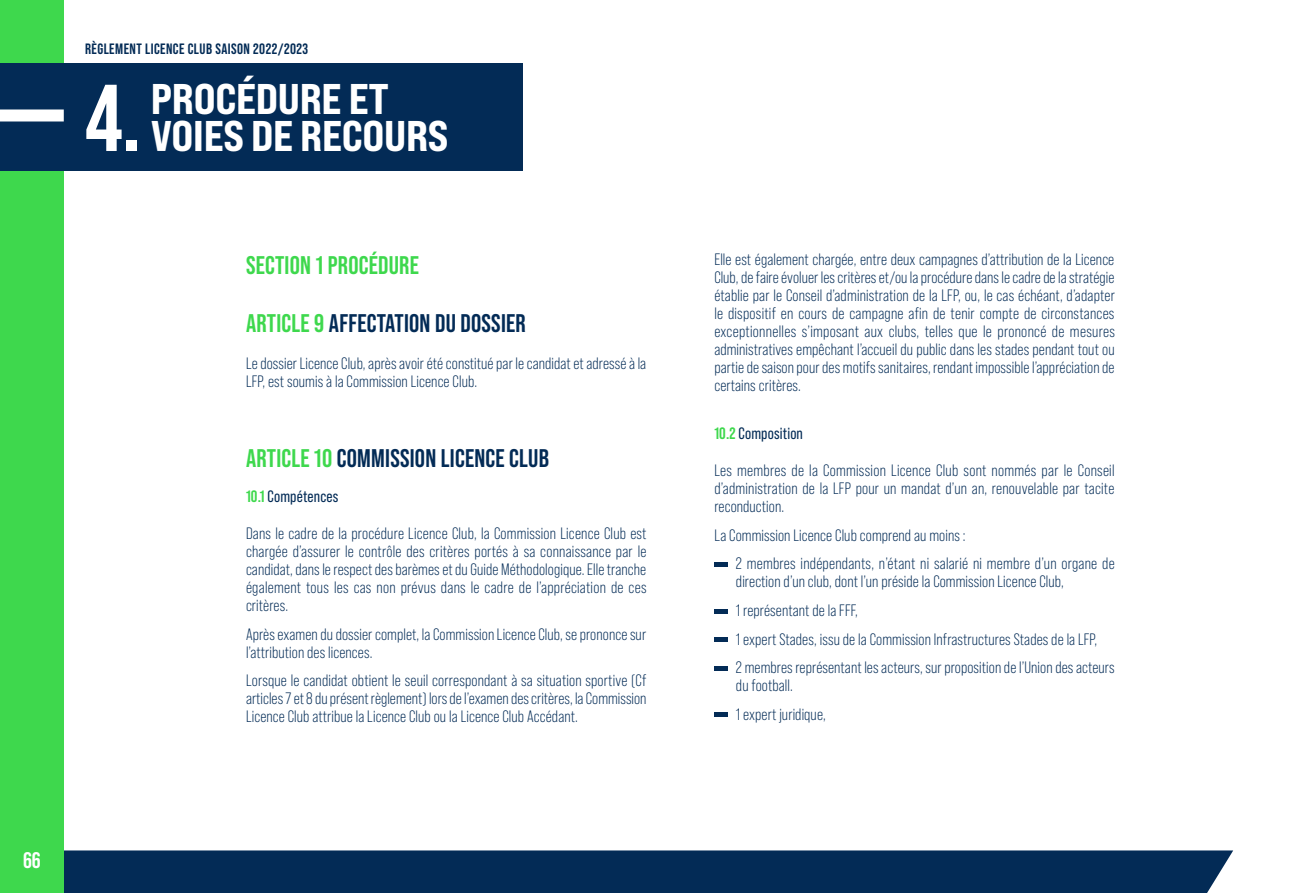
<style>
.page{position:relative;width:1297px;height:893px;background:#fff}
.page>*{position:absolute;margin:0;border:0;box-sizing:border-box;transform-origin:0 0}
.t1{font:42.9px "Bebas Neue Pro Exp Eb";letter-spacing:-.01em;color:#fff}
.t2{font:700 25.5px "Bebas Neue Pro";letter-spacing:.01em;color:#032b56}
.t3{font:700 25.5px "Bebas Neue Pro";letter-spacing:.01em;color:#3ed84d}
.t4{font:700 22.5px "Bebas Neue Pro";color:#fff}
.t5{font:16.5px/18px "Bebas Neue Pro";letter-spacing:.005em;color:#032b56}
.t6{font:16.5px "Bebas Neue Pro";letter-spacing:.01em;color:#032b56}
.t7{font:700 15px "Bebas Neue Pro";letter-spacing:.03em;color:#032b56}
.s1{font-family:"Bebas Neue Pro";font-weight:700;font-size:94.65px}
.s2{color:#3ed84d}
.s3{font-weight:700;color:#3ed84d}
</style>
<div class="page">
<div style="left:64px;top:850px;width:1169px;height:43px;background:#032b56"></div>
<div style="left:0;top:0;width:64px;height:893px;background:#3ed84d"></div>
<div style="left:0;top:64px;width:523px;height:107px;background:#032b56"></div>
<hr style="left:714px;top:562px;width:13px;height:4px;background:#032b56">
<hr style="left:714px;top:609px;width:13px;height:4px;background:#032b56">
<hr style="left:714px;top:638px;width:13px;height:4px;background:#032b56">
<hr style="left:714px;top:666px;width:13px;height:4px;background:#032b56">
<hr style="left:714px;top:713px;width:13px;height:4px;background:#032b56">
<div style="left:0;top:109px;width:64px;height:12px;background:#fff"></div>
<p class="t7" style="left:85px;top:41px;width:225px">RÈGLEMENT LICENCE CLUB SAISON 2022/2023</p>
<h1 class="t1" style="left:151px;top:72px;width:239px">PROCÉDURE ET</h1>
<h1 class="t1" style="left:85px;top:109px;width:365px"><span class="s1">4.</span> VOIES DE RECOURS</h1>
<h2 class="t3" style="left:246px;top:251px;width:174px">SECTION 1 PROCÉDURE</h2>
<h2 class="t2" style="left:246px;top:309px;width:281px"><span class="s2">ARTICLE 9</span> AFFECTATION DU DOSSIER</h2>
<p class="t5" style="left:246px;top:355px;width:402px">Le dossier Licence Club, après avoir été constitué par le candidat et adressé à la<br>LFP, est soumis à la Commission Licence Club.</p>
<h2 class="t2" style="left:246px;top:443px;width:305px"><span class="s2">ARTICLE 10</span> COMMISSION LICENCE CLUB</h2>
<p class="t6" style="left:246px;top:487px;width:94px"><span class="s3">10.1</span> Compétences</p>
<p class="t5" style="left:246px;top:524px;width:402px;text-align:justify">Dans le cadre de la procédure Licence Club, la Commission Licence Club est chargée d’assurer le contrôle des critères portés à sa connaissance par le candidat, dans le respect des barèmes et du Guide Méthodologique. Elle tranche également tous les cas non prévus dans le cadre de l’appréciation de ces critères.</p>
<p class="t5" style="left:246px;top:625px;width:402px">Après examen du dossier complet, la Commission Licence Club, se prononce sur l’attribution des licences.</p>
<p class="t5" style="left:246px;top:671px;width:402px;text-align:justify">Lorsque le candidat obtient le seuil correspondant à sa situation sportive (Cf articles 7 et 8 du présent règlement) lors de l’examen des critères, la Commission Licence Club attribue la Licence Club ou la Licence Club Accédant.</p>
<h3 class="t4" style="left:23px;top:847px;width:19px">66</h3>
<p class="t5" style="left:714px;top:251px;width:402px;text-align:justify">Elle est également chargée, entre deux campagnes d’attribution de la Licence Club, de faire évoluer les critères et/ou la procédure dans le cadre de la stratégie établie par le Conseil d’administration de la LFP, ou, le cas échéant, d’adapter le dispositif en cours de campagne afin de tenir compte de circonstances exceptionnelles s’imposant aux clubs, telles que le prononcé de mesures administratives empêchant l’accueil du public dans les stades pendant tout ou partie de saison pour des motifs sanitaires, rendant impossible l’appréciation de certains critères.</p>
<p class="t6" style="left:714px;top:424px;width:90px"><span class="s3">10.2</span> Composition</p>
<p class="t5" style="left:714px;top:462px;width:402px;text-align:justify">Les membres de la Commission Licence Club sont nommés par le Conseil d’administration de la LFP pour un mandat d’un an, renouvelable par tacite reconduction.</p>
<p class="t5" style="left:736px;top:521px;width:380px;line-height:28.7px;text-indent:-22px">La Commission Licence Club comprend au moins :<br>2 membres indépendants, n’étant ni salarié ni membre d’un organe de</p>
<p class="t5" style="left:736px;top:567px;width:380px;line-height:28.7px">direction d’un club, dont l’un préside la Commission Licence Club,<br>1 représentant de la FFF,<br>1 expert Stades, issu de la Commission Infrastructures Stades de la LFP,<br>2 membres représentant les acteurs, sur proposition de l’Union des acteurs</p>
<p class="t5" style="left:736px;top:671px;width:91px;line-height:28.7px">du football.<br>1 expert juridique,</p>
</div>
